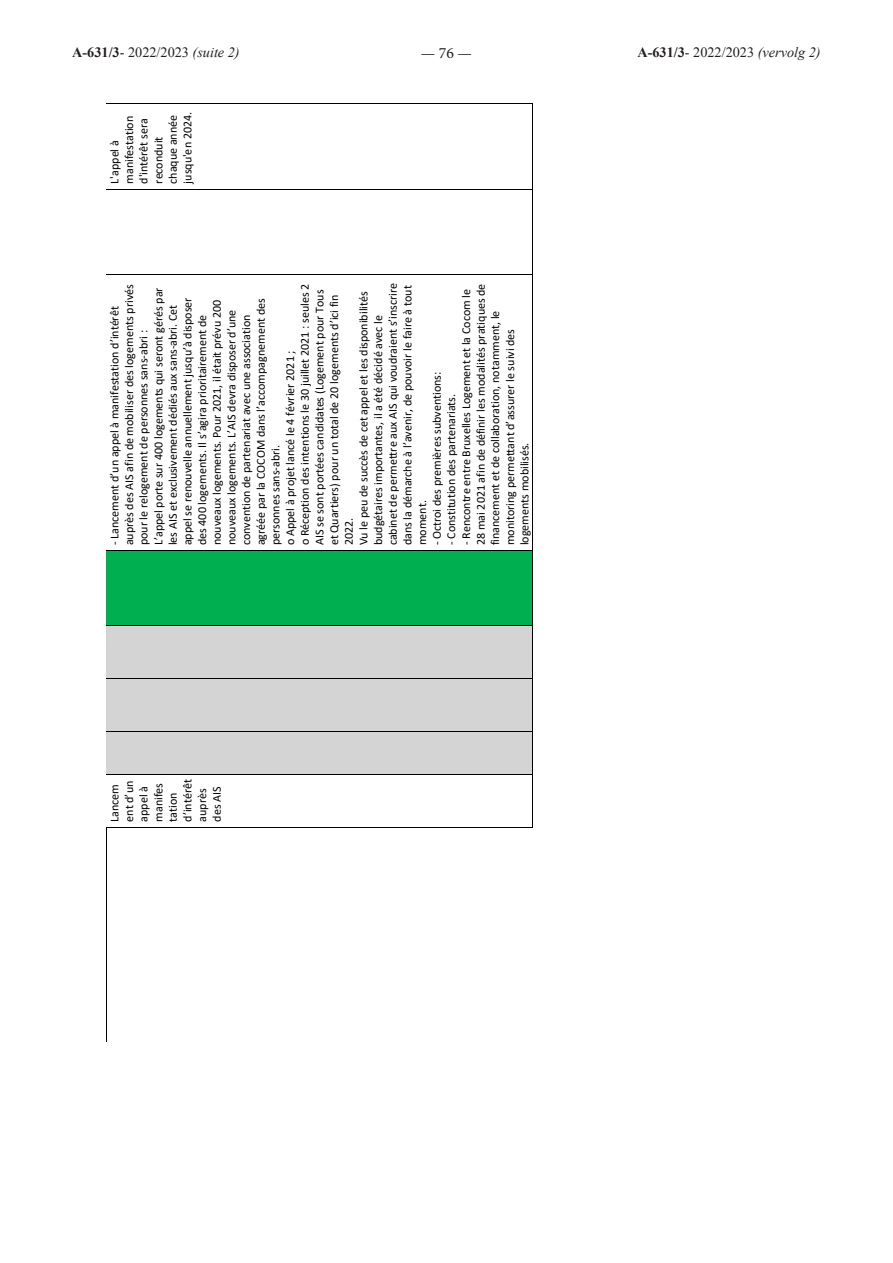
<style>
.page{position:relative;width:893px;height:1263px;background:#fff}
.page>*{position:absolute;margin:0;border:0;box-sizing:border-box;transform-origin:0 0}
.t1{font:15.75px "Minion Pro";color:#231f20}
.t2{font:14.25px "Times New Roman";color:#231f20}
.t3{font:12px/14.7px "Calibri";letter-spacing:-.005em;color:#000}
.s1{font-weight:700}
.s2{font-style:italic}
</style>
<div class="page">
<div style="left:107px;top:732px;width:425px;height:41px;background:#d4d4d4"></div>
<div style="left:107px;top:679px;width:425px;height:52px;background:#d4d4d4"></div>
<div style="left:107px;top:625px;width:425px;height:53px;background:#d4d4d4"></div>
<div style="left:107px;top:551px;width:425px;height:74px;background:#00b050"></div>
<hr style="left:106px;top:1008px;width:1px;height:34px;background:#000">
<hr style="left:106px;top:912px;width:1px;height:95px;background:#000">
<hr style="left:106px;top:827px;width:1px;height:84px;background:#000">
<hr style="left:106px;top:732px;width:1px;height:42px;background:#d4d4d4">
<hr style="left:106px;top:679px;width:1px;height:53px;background:#d4d4d4">
<hr style="left:106px;top:625px;width:1px;height:54px;background:#d4d4d4">
<hr style="left:106px;top:551px;width:1px;height:74px;background:#00b050">
<hr style="left:107px;top:827px;width:425px;height:1px;background:#000">
<hr style="left:532px;top:774px;width:1px;height:53px;background:#000">
<hr style="left:107px;top:774px;width:425px;height:1px;background:#000">
<hr style="left:532px;top:732px;width:1px;height:42px;background:#000">
<hr style="left:107px;top:731px;width:425px;height:1px;background:#000">
<hr style="left:532px;top:679px;width:1px;height:52px;background:#000">
<hr style="left:107px;top:678px;width:425px;height:1px;background:#000">
<hr style="left:532px;top:625px;width:1px;height:53px;background:#000">
<hr style="left:107px;top:625px;width:425px;height:1px;background:#000">
<hr style="left:532px;top:551px;width:1px;height:74px;background:#000">
<hr style="left:107px;top:550px;width:425px;height:1px;background:#000">
<hr style="left:532px;top:274px;width:1px;height:276px;background:#000">
<hr style="left:107px;top:274px;width:425px;height:1px;background:#000">
<hr style="left:532px;top:189px;width:1px;height:85px;background:#000">
<hr style="left:107px;top:189px;width:425px;height:1px;background:#000">
<hr style="left:532px;top:104px;width:1px;height:85px;background:#000">
<hr style="left:107px;top:104px;width:425px;height:1px;background:#000">
<p class="t2" style="left:72px;top:42px;width:169px"><span class="s1">A-631/3</span>- 2022/2023 <span class="s2">(suite 2)</span></p>
<h1 class="t1" style="left:421px;top:43px;width:53px">— 76 —</h1>
<p class="t2" style="left:637px;top:42px;width:185px"><span class="s1">A-631/3</span>- 2022/2023 <span class="s2">(vervolg 2)</span></p>
<p class="t3" style="left:107px;top:184px;width:73px;rotate:-90deg">L'appel à manifestation d'intérêt sera reconduit chaque année jusqu'en 2024.</p>
<p class="t3" style="left:107px;top:545px;width:264px;rotate:-90deg">- Lancement d’un appel à manifestation d’intérêt auprès des AIS afin de mobiliser des logements privés pour le relogement de personnes sans-abri :<br>L’appel porte sur 400 logements qui seront gérés par les AIS et exclusivement dédiés aux sans-abri. Cet appel se renouvelle annuellement jusqu’à disposer des 400 logements. Il s’agira prioritairement de nouveaux logements. Pour 2021, il était prévu 200 nouveaux logements. L’AIS devra disposer d’une convention de partenariat avec une association agréée par la COCOM dans l’accompagnement des personnes sans-abri.<br>o Appel à projet lancé le 4 février 2021 ;<br>o Réception des intentions le 30 juillet 2021 : seules 2<br>AIS se sont portées candidates (Logement pour Tous et Quartiers) pour un total de 20 logements d’ici fin 2022.<br>Vu le peu de succès de cet appel et les disponibilités budgétaires importantes, il a été décidé avec le cabinet de permettre aux AIS qui voudraient s’inscrire dans la démarche à l’avenir, de pouvoir le faire à tout moment.</p>
<p class="t3" style="left:458px;top:545px;width:263px;rotate:-90deg">- Rencontre entre Bruxelles Logement et la Cocom le 28 mai 2021 afin de définir les modalités pratiques de financement et de collaboration, notamment, le monitoring permettant d’assurer le suivi des logements mobilisés.</p>
<p class="t3" style="left:429px;top:545px;width:175px;rotate:-90deg">- Octroi des premières subventions:</p>
<p class="t3" style="left:444px;top:545px;width:153px;rotate:-90deg">- Constitution des partenariats.</p>
<p class="t3" style="left:107px;top:822px;width:44px;rotate:-90deg">Lancem ent d’un appel à manifes tation d’intérêt auprès des AIS</p>
</div>
